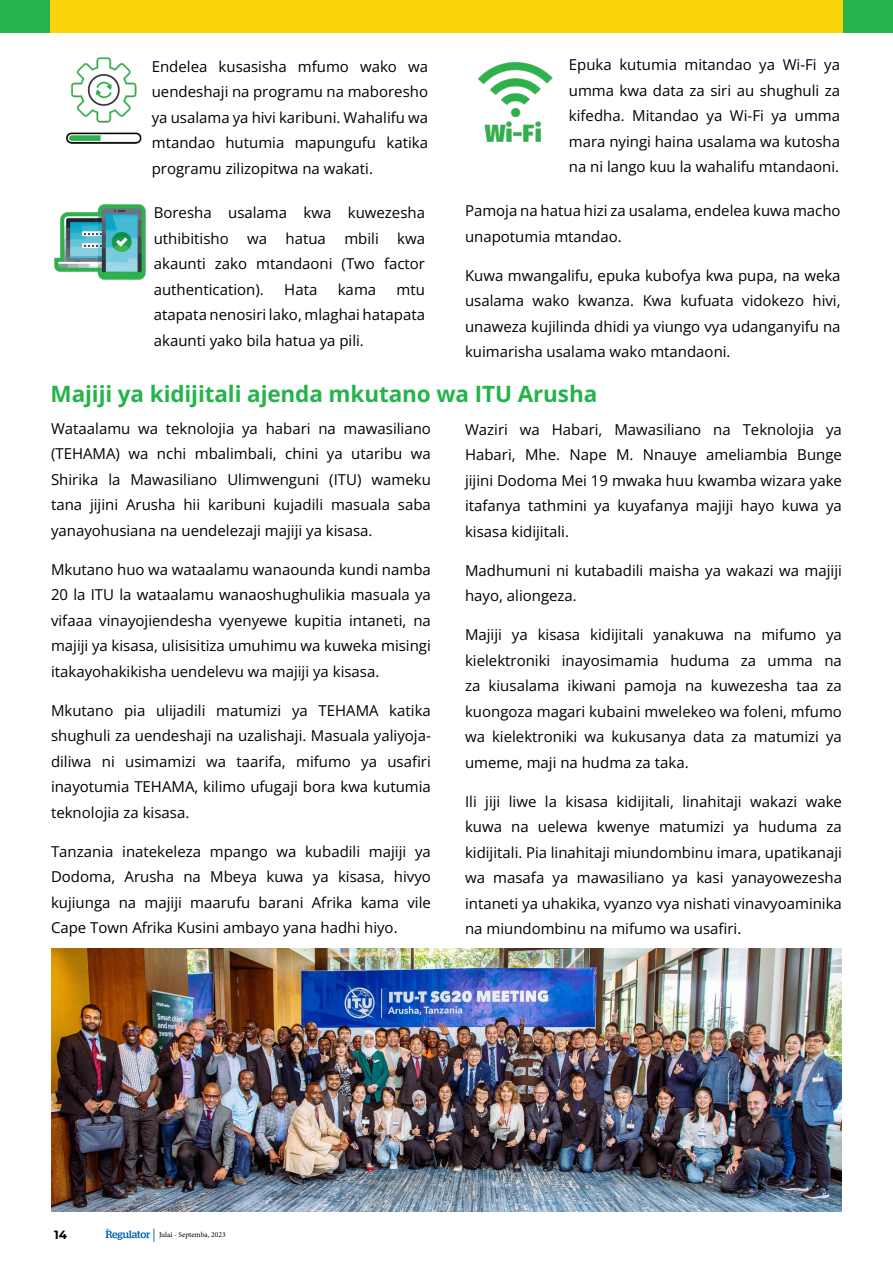
<style>
.page{position:relative;width:893px;height:1263px;background:#fff}
.page>*{position:absolute;margin:0;border:0;box-sizing:border-box;transform-origin:0 0}
.t1{font:700 22.5px "Open Sans";letter-spacing:-.005em;color:#25b34b}
.t2{font:15px/25.5px "Open Sans";color:#000;text-align:justify}
.t3{font:700 12px "Montserrat";color:#000}
.t4{font:7.5px "Minion Pro";color:#000}
</style>
<div class="page">
<svg style="left:106px;top:1228px;width:49px;height:14px"></svg>
<div style="left:0;top:0;width:893px;height:32px;background:#fcd40b"></div>
<div style="left:844px;top:0;width:49px;height:32px;background:#25b34b"></div>
<div style="left:0;top:0;width:49px;height:32px;background:#25b34b"></div>
<img style="left:478px;top:62px;width:75px;height:80px">
<img style="left:54px;top:204px;width:92px;height:76px">
<img style="left:66px;top:57px;width:76px;height:87px">
<img style="left:51px;top:948px;width:791px;height:264px">
<p class="t2" style="left:152px;top:53px;width:278px">Endelea kusasisha mfumo wako wa uendeshaji na programu na maboresho ya usalama ya hivi karibuni. Wahalifu wa mtandao hutumia mapungufu katika programu zilizopitwa na wakati.</p>
<p class="t2" style="left:154px;top:199px;width:273px">Boresha usalama kwa kuwezesha uthibitisho wa hatua mbili kwa akaunti zako mtandaoni (Two factor authentication).</p>
<p class="t2" style="left:284px;top:276px;width:35px">Hata</p>
<p class="t2" style="left:338px;top:276px;width:40px">kama</p>
<p class="t2" style="left:154px;top:276px;width:273px;text-indent:243px">mtu atapata nenosiri lako, mlaghai hatapata akaunti yako bila hatua ya pili.</p>
<p class="t2" style="left:569px;top:52px;width:273px">Epuka kutumia mitandao ya Wi-Fi ya umma kwa data za siri au shughuli za kifedha. Mitandao ya Wi-Fi ya umma mara nyingi haina usalama wa kutosha na ni lango kuu la wahalifu mtandaoni.</p>
<p class="t2" style="left:465px;top:197px;width:377px">Pamoja na hatua hizi za usalama, endelea kuwa macho unapotumia mtandao.</p>
<p class="t2" style="left:465px;top:262px;width:377px">Kuwa mwangalifu, epuka kubofya kwa pupa, na weka usalama wako kwanza. Kwa kufuata vidokezo hivi, unaweza kujilinda dhidi ya viungo vya udanganyifu na kuimarisha usalama wako mtandaoni.</p>
<h1 class="t1" style="left:51px;top:378px;width:548px">Majiji ya kidijitali ajenda mkutano wa ITU Arusha</h1>
<p class="t2" style="left:51px;top:415px;width:381px">Wataalamu wa teknolojia ya habari na mawasiliano (TEHAMA) wa nchi mbalimbali, chini ya utaribu wa Shirika la Mawasiliano Ulimwenguni (ITU) wameku tana jijini Arusha hii karibuni kujadili masuala saba yanayohusiana na uendelezaji majiji ya kisasa.</p>
<p class="t2" style="left:51px;top:556px;width:381px">Mkutano huo wa wataalamu wanaounda kundi namba 20 la ITU la wataalamu wanaoshughulikia masuala ya vifaaa vinayojiendesha vyenyewe kupitia intaneti, na majiji ya kisasa, ulisisitiza umuhimu wa kuweka misingi itakayohakikisha uendelevu wa majiji ya kisasa.</p>
<p class="t2" style="left:51px;top:697px;width:381px">Mkutano pia ulijadili matumizi ya TEHAMA katika shughuli za uendeshaji na uzalishaji. Masuala yaliyoja&shy;diliwa ni usimamizi wa taarifa, mifumo ya usafiri inayotumia TEHAMA, kilimo ufugaji bora kwa kutumia teknolojia za kisasa.</p>
<p class="t2" style="left:51px;top:838px;width:381px">Tanzania inatekeleza mpango wa kubadili majiji ya Dodoma, Arusha na Mbeya kuwa ya kisasa, hivyo kujiunga na majiji maarufu barani Afrika kama vile Cape Town Afrika Kusini ambayo yana hadhi hiyo.</p>
<p class="t2" style="left:465px;top:416px;width:378px">Waziri wa Habari, Mawasiliano na Teknolojia ya Habari, Mhe. Nape M. Nnauye ameliambia Bunge jijini Dodoma Mei 19 mwaka huu kwamba wizara yake itafanya tathmini ya kuyafanya majiji hayo kuwa ya kisasa kidijitali.</p>
<p class="t2" style="left:465px;top:557px;width:378px">Madhumuni ni kutabadili maisha ya wakazi wa majiji hayo, aliongeza.</p>
<p class="t2" style="left:465px;top:622px;width:378px">Majiji ya kisasa kidijitali yanakuwa na mifumo ya kielektroniki inayosimamia huduma za umma na za kiusalama ikiwani pamoja na kuwezesha taa za kuongoza magari kubaini mwelekeo wa foleni, mfumo wa kielektroniki wa kukusanya data za matumizi ya umeme, maji na hudma za taka.</p>
<p class="t2" style="left:465px;top:788px;width:378px">Ili jiji liwe la kisasa kidijitali, linahitaji wakazi wake kuwa na uelewa kwenye matumizi ya huduma za kidijitali. Pia linahitaji miundombinu imara, upatikanaji wa masafa ya mawasiliano ya kasi yanayowezesha intaneti ya uhakika, vyanzo vya nishati vinavyoaminika na miundombinu na mifumo wa usafiri.</p>
<p class="t3" style="left:54px;top:1226px;width:14px">14</p>
<p class="t4" style="left:159px;top:1229px;width:68px">Julai - Septemba, 2023</p>
</div>
